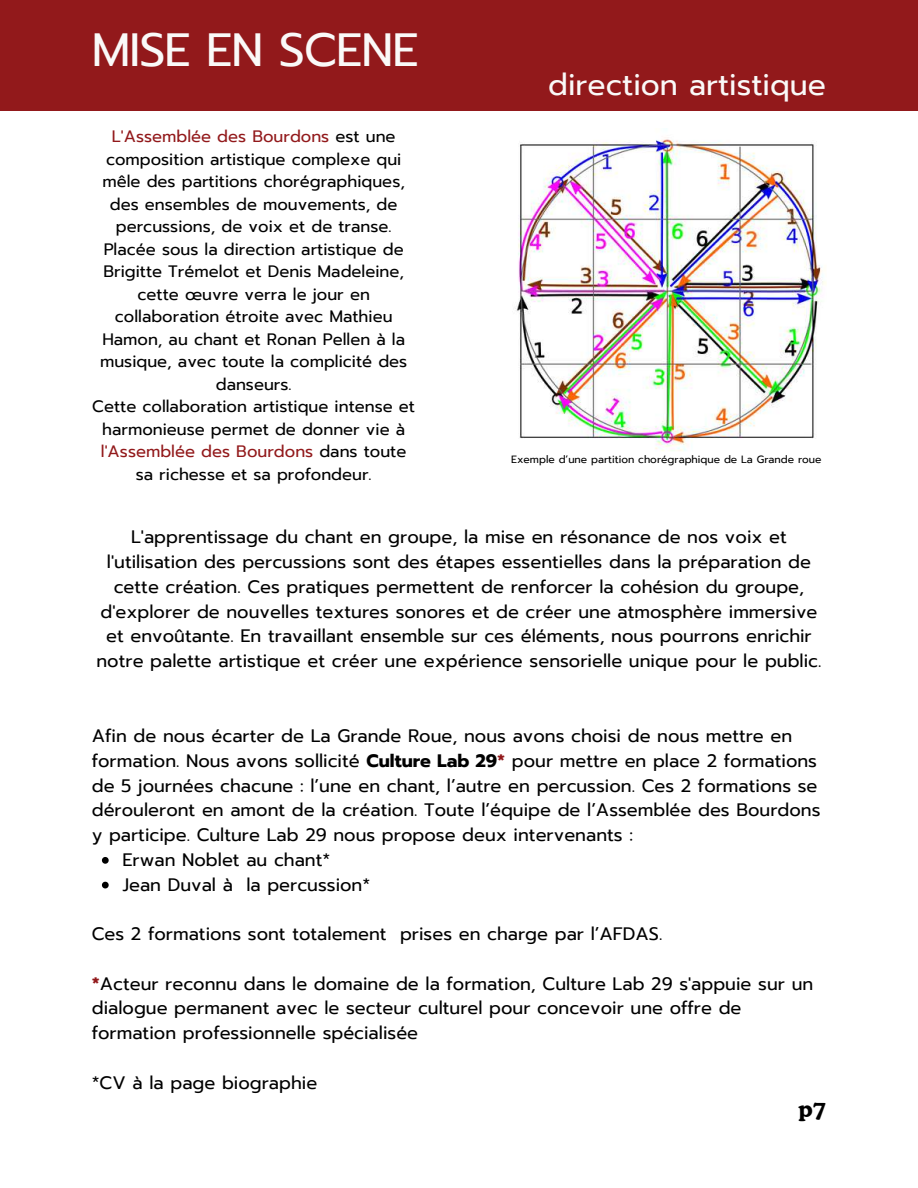
<style>
.page{position:relative;width:918px;height:1188px;background:#fff}
.page>*{position:absolute;margin:0;border:0;box-sizing:border-box;transform-origin:0 0}
.t1{font:46.5px "Prompt";letter-spacing:-.02em;color:#faf9f8}
.t2{font:30px "Prompt";color:#faf9f8}
.t3{font:700 22.5px "Cooper BT";color:#000}
.t4{font:18px/24.8px "Prompt";color:#000;text-align:center}
.t5{font:16.5px/22.5px "Prompt";color:#000;text-align:center}
.t6{font:10.5px "Prompt";color:#000}
.s1{color:#92191b}
.s2{font-weight:700}
.s3{font-weight:700;color:#92191b}
</style>
<div class="page">
<div style="left:0;top:0;width:918px;height:111px;background:#92191b"></div>
<img style="left:515px;top:139px;width:311px;height:312px">
<svg style="left:102px;top:857px;width:7px;height:7px"></svg>
<svg style="left:102px;top:882px;width:7px;height:6px"></svg>
<h1 class="t1" style="left:92px;top:15px;width:328px">MISE EN SCENE</h1>
<p class="t5" style="left:92px;top:126px;width:324px"><span class="s1">L'Assemblée des Bourdons</span> est une composition artistique complexe qui mêle des partitions chorégraphiques, des ensembles de mouvements, de percussions, de voix et de transe.<br>Placée sous la direction artistique de Brigitte Trémelot et Denis Madeleine, cette œuvre verra le jour en collaboration étroite avec Mathieu Hamon, au chant et Ronan Pellen à la musique, avec toute la complicité des danseurs.<br>Cette collaboration artistique intense et harmonieuse permet de donner vie à <span class="s1">l'Assemblée des Bourdons</span> dans toute sa richesse et sa profondeur.</p>
<h2 class="t2" style="left:548px;top:62px;width:279px">direction artistique</h2>
<p class="t6" style="left:511px;top:452px;width:312px">Exemple d’une partition chorégraphique de La Grande roue</p>
<p class="t4" style="left:96px;top:525px;width:726px">L'apprentissage du chant en groupe, la mise en résonance de nos voix et l'utilisation des percussions sont des étapes essentielles dans la préparation de cette création. Ces pratiques permettent de renforcer la cohésion du groupe, d'explorer de nouvelles textures sonores et de créer une atmosphère immersive et envoûtante. En travaillant ensemble sur ces éléments, nous pourrons enrichir notre palette artistique et créer une expérience sensorielle unique pour le public.</p>
<p class="t4" style="left:92px;top:724px;width:702px">Afin de nous écarter de La Grande Roue, nous avons choisi de nous mettre en</p>
<p class="t4" style="left:92px;top:749px;width:727px">formation. Nous avons sollicité <span class="s2">Culture Lab 29</span><span class="s3">*</span> pour mettre en place 2 formations</p>
<p class="t4" style="left:92px;top:773px;width:727px">de 5 journées chacune : l’une en chant, l’autre en percussion. Ces 2 formations se</p>
<p class="t4" style="left:92px;top:798px;width:730px">dérouleront en amont de la création. Toute l’équipe de l’Assemblée des Bourdons</p>
<p class="t4" style="left:92px;top:823px;width:543px">y participe. Culture Lab 29 nous propose deux intervenants :</p>
<p class="t4" style="left:122px;top:848px;width:209px">Erwan Noblet au chant*</p>
<p class="t4" style="left:122px;top:872px;width:249px">Jean Duval à la percussion*</p>
<p class="t4" style="left:92px;top:922px;width:572px">Ces 2 formations sont totalement prises en charge par l’AFDAS.</p>
<p class="t4" style="left:92px;top:971px;width:723px;text-align:left"><span class="s3">*</span>Acteur reconnu dans le domaine de la formation, Culture Lab 29 s'appuie sur un dialogue permanent avec le secteur culturel pour concevoir une offre de formation professionnelle spécialisée</p>
<p class="t4" style="left:92px;top:1070px;width:227px">*CV à la page biographie</p>
<p class="t3" style="left:798px;top:1095px;width:29px">p7</p>
</div>
